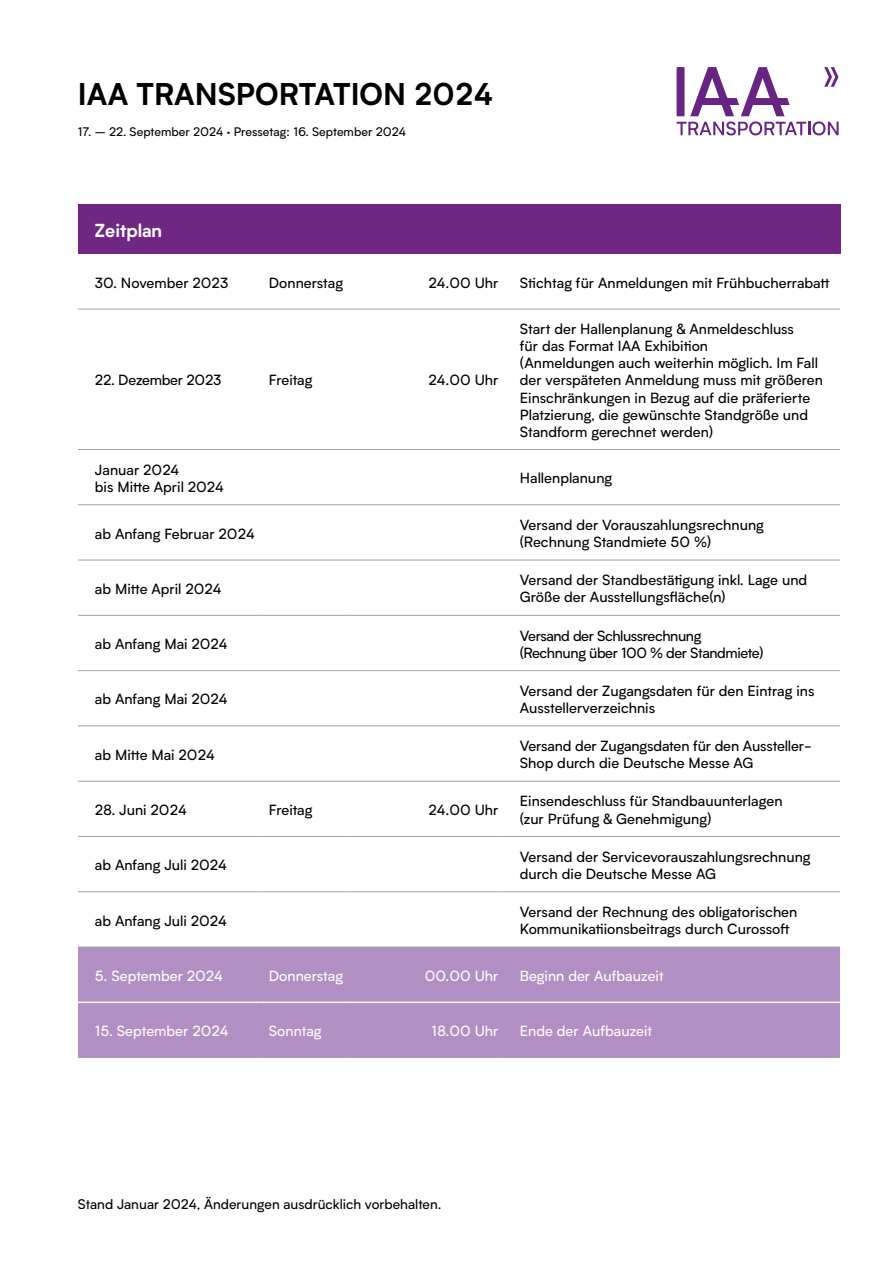
<style>
.page{position:relative;width:893px;height:1263px;background:#fff}
.page>*{position:absolute;margin:0;border:0;box-sizing:border-box;transform-origin:0 0}
.t1{font:700 30px "Biotif";color:#000}
.t2{font:700 18px "Biotif";color:#fff}
.t3{font:14.25px/17.1px "Biotif";color:#000}
.t4{font:14.25px "Biotif";color:#fff}
.t5{font:14.25px/17.1px "Biotif";letter-spacing:-.03em;color:#000}
.t6{font:14.25px "Biotif";letter-spacing:-.02em;color:#000}
.t7{font:13.5px "Biotif";color:#000}
.t8{font:12px "Biotif";color:#000}
</style>
<div class="page">
<svg style="left:677px;top:67px;width:162px;height:68px"></svg>
<div style="left:78px;top:204px;width:762px;height:50px;background:#702784"></div>
<svg style="left:78px;top:892px;width:762px;height:55px"></svg>
<div style="left:78px;top:948px;width:762px;height:109px;background:#b28fc2"></div>
<hr style="left:78px;top:449px;width:182px;height:1px;background:#a1a1a1">
<hr style="left:260px;top:449px;width:89px;height:1px;background:#a1a1a1">
<hr style="left:349px;top:449px;width:154px;height:1px;background:#a1a1a1">
<hr style="left:503px;top:449px;width:337px;height:1px;background:#a1a1a1">
<hr style="left:78px;top:504px;width:182px;height:1px;background:#a1a1a1">
<hr style="left:260px;top:504px;width:89px;height:1px;background:#a1a1a1">
<hr style="left:349px;top:504px;width:154px;height:1px;background:#a1a1a1">
<hr style="left:503px;top:504px;width:337px;height:1px;background:#a1a1a1">
<hr style="left:78px;top:560px;width:182px;height:1px;background:#a1a1a1">
<hr style="left:260px;top:560px;width:89px;height:1px;background:#a1a1a1">
<hr style="left:349px;top:560px;width:154px;height:1px;background:#a1a1a1">
<hr style="left:503px;top:560px;width:337px;height:1px;background:#a1a1a1">
<hr style="left:78px;top:615px;width:182px;height:1px;background:#a1a1a1">
<hr style="left:260px;top:615px;width:89px;height:1px;background:#a1a1a1">
<hr style="left:349px;top:615px;width:154px;height:1px;background:#a1a1a1">
<hr style="left:503px;top:615px;width:337px;height:1px;background:#a1a1a1">
<hr style="left:78px;top:670px;width:182px;height:1px;background:#a1a1a1">
<hr style="left:260px;top:670px;width:89px;height:1px;background:#a1a1a1">
<hr style="left:349px;top:670px;width:154px;height:1px;background:#a1a1a1">
<hr style="left:503px;top:670px;width:337px;height:1px;background:#a1a1a1">
<hr style="left:78px;top:726px;width:182px;height:1px;background:#a1a1a1">
<hr style="left:260px;top:726px;width:89px;height:1px;background:#a1a1a1">
<hr style="left:349px;top:726px;width:154px;height:1px;background:#a1a1a1">
<hr style="left:503px;top:726px;width:337px;height:1px;background:#a1a1a1">
<hr style="left:78px;top:781px;width:182px;height:1px;background:#a1a1a1">
<hr style="left:260px;top:781px;width:89px;height:1px;background:#a1a1a1">
<hr style="left:349px;top:781px;width:154px;height:1px;background:#a1a1a1">
<hr style="left:503px;top:781px;width:337px;height:1px;background:#a1a1a1">
<hr style="left:78px;top:309px;width:182px;height:1px;background:#a1a1a1">
<hr style="left:260px;top:309px;width:89px;height:1px;background:#a1a1a1">
<hr style="left:349px;top:309px;width:154px;height:1px;background:#a1a1a1">
<hr style="left:503px;top:309px;width:337px;height:1px;background:#a1a1a1">
<hr style="left:78px;top:947px;width:182px;height:1px;background:#a0a09f">
<hr style="left:260px;top:947px;width:89px;height:1px;background:#a0a09f">
<hr style="left:349px;top:947px;width:154px;height:1px;background:#a0a09f">
<hr style="left:503px;top:947px;width:337px;height:1px;background:#a0a09f">
<hr style="left:78px;top:1001px;width:182px;height:2px;background:#fff">
<hr style="left:260px;top:1001px;width:89px;height:2px;background:#fff">
<hr style="left:349px;top:1001px;width:154px;height:2px;background:#fff">
<hr style="left:503px;top:1001px;width:337px;height:2px;background:#fff">
<hr style="left:78px;top:836px;width:182px;height:1px;background:#a1a1a1">
<hr style="left:260px;top:836px;width:89px;height:1px;background:#a1a1a1">
<hr style="left:349px;top:836px;width:154px;height:1px;background:#a1a1a1">
<hr style="left:503px;top:836px;width:337px;height:1px;background:#a1a1a1">
<hr style="left:78px;top:891px;width:182px;height:1px;background:#a1a1a1">
<hr style="left:260px;top:891px;width:89px;height:1px;background:#a1a1a1">
<hr style="left:349px;top:891px;width:154px;height:1px;background:#a1a1a1">
<hr style="left:503px;top:891px;width:337px;height:1px;background:#a1a1a1">
<hr style="left:78px;top:1057px;width:182px;height:1px;background:#a1a1a1">
<hr style="left:260px;top:1057px;width:89px;height:1px;background:#a1a1a1">
<hr style="left:349px;top:1057px;width:154px;height:1px;background:#a1a1a1">
<hr style="left:503px;top:1057px;width:337px;height:1px;background:#a1a1a1">
<h1 class="t1" style="left:78px;top:72px;width:417px">IAA TRANSPORTATION 2024</h1>
<p class="t8" style="left:78px;top:124px;width:330px">17. – 22. September 2024 · Pressetag: 16. September 2024</p>
<p class="t2" style="left:95px;top:217px;width:69px">Zeitplan</p>
<p class="t3" style="left:95px;top:273px;width:135px">30. November 2023</p>
<p class="t3" style="left:269px;top:273px;width:76px">Donnerstag</p>
<p class="t3" style="left:428px;top:273px;width:72px">24.00 Uhr</p>
<p class="t3" style="left:520px;top:273px;width:311px">Stichtag für Anmeldungen mit Frühbucherrabatt</p>
<p class="t6" style="left:95px;top:370px;width:128px">22. Dezember 2023</p>
<p class="t3" style="left:269px;top:371px;width:45px">Freitag</p>
<p class="t3" style="left:428px;top:371px;width:72px">24.00 Uhr</p>
<p class="t3" style="left:520px;top:320px;width:305px">Start der Hallenplanung &amp; Anmeldeschluss<br>für das Format IAA Exhibition<br>(Anmeldungen auch weiterhin möglich. Im Fall der verspäteten Anmeldung muss mit größeren Einschränkungen in Bezug auf die präferierte Platzierung, die gewünschte Standgröße und Standform gerechnet werden)</p>
<p class="t3" style="left:95px;top:460px;width:130px">Januar 2024<br>bis Mitte April 2024</p>
<p class="t3" style="left:520px;top:469px;width:94px">Hallenplanung</p>
<p class="t3" style="left:95px;top:524px;width:161px">ab Anfang Februar 2024</p>
<p class="t3" style="left:520px;top:516px;width:246px">Versand der Vorauszahlungsrechnung (Rechnung Standmiete 50 %)</p>
<p class="t3" style="left:95px;top:580px;width:128px">ab Mitte April 2024</p>
<p class="t3" style="left:520px;top:571px;width:289px">Versand der Standbestätigung inkl. Lage und<br>Größe der Ausstellungsfläche(n)</p>
<p class="t3" style="left:95px;top:635px;width:134px">ab Anfang Mai 2024</p>
<p class="t5" style="left:520px;top:626px;width:245px">Versand der Schlussrechnung (Rechnung über 100 % der Standmiete)</p>
<p class="t3" style="left:95px;top:690px;width:134px">ab Anfang Mai 2024</p>
<p class="t3" style="left:520px;top:682px;width:296px">Versand der Zugangsdaten für den Eintrag ins<br>Ausstellerverzeichnis</p>
<p class="t3" style="left:95px;top:745px;width:121px">ab Mitte Mai 2024</p>
<p class="t3" style="left:520px;top:737px;width:293px">Versand der Zugangsdaten für den Aussteller-<br>Shop durch die Deutsche Messe AG</p>
<p class="t3" style="left:95px;top:801px;width:93px">28. Juni 2024</p>
<p class="t3" style="left:269px;top:801px;width:45px">Freitag</p>
<p class="t3" style="left:428px;top:801px;width:72px">24.00 Uhr</p>
<p class="t3" style="left:520px;top:792px;width:264px">Einsendeschluss für Standbauunterlagen (zur Prüfung &amp; Genehmigung)</p>
<p class="t3" style="left:95px;top:856px;width:133px">ab Anfang Juli 2024</p>
<p class="t3" style="left:520px;top:847px;width:292px">Versand der Servicevorauszahlungsrechnung durch die Deutsche Messe AG</p>
<p class="t3" style="left:95px;top:911px;width:133px">ab Anfang Juli 2024</p>
<p class="t3" style="left:520px;top:903px;width:279px">Versand der Rechnung des obligatorischen<br>Kommunikatiionsbeitrags durch Curossoft</p>
<p class="t4" style="left:95px;top:966px;width:129px">5. September 2024</p>
<p class="t4" style="left:269px;top:966px;width:76px">Donnerstag</p>
<p class="t4" style="left:425px;top:966px;width:75px">00.00 Uhr</p>
<p class="t4" style="left:520px;top:966px;width:145px">Beginn der Aufbauzeit</p>
<p class="t4" style="left:95px;top:1021px;width:135px">15. September 2024</p>
<p class="t4" style="left:269px;top:1021px;width:54px">Sonntag</p>
<p class="t4" style="left:432px;top:1021px;width:68px">18.00 Uhr</p>
<p class="t4" style="left:520px;top:1021px;width:134px">Ende der Aufbauzeit</p>
<p class="t7" style="left:78px;top:1194px;width:365px">Stand Januar 2024, Änderungen ausdrücklich vorbehalten.</p>
</div>
